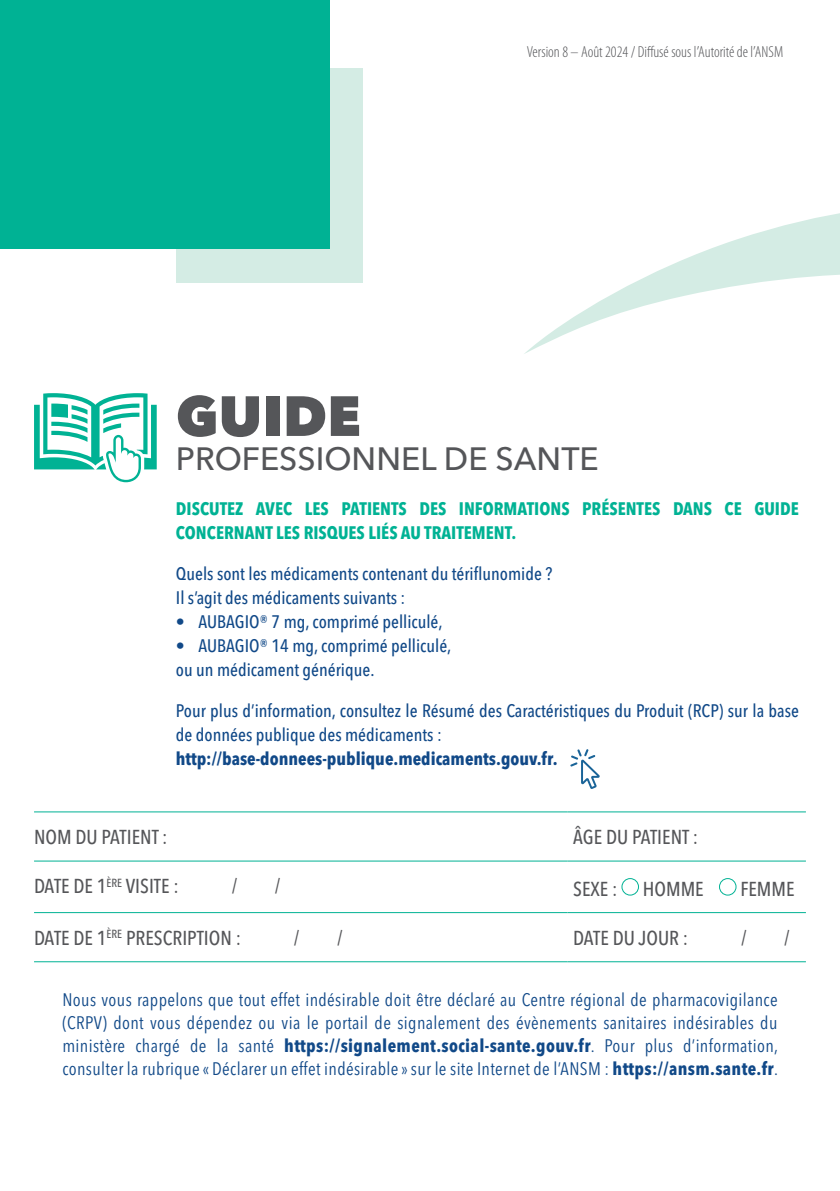
<style>
.page{position:relative;width:840px;height:1191px;background:#fff}
.page>*{position:absolute;margin:0;border:0;box-sizing:border-box;transform-origin:0 0}
.t1{font:800 56px "Avenir Next LT Pro";color:#555659}
.t2{font:500 32px "Avenir Next LT Pro";color:#555659}
.t3{font:500 condensed 20px "Avenir Next LT Pro";color:#555659}
.t4{font:condensed 18px/23.2px "Avenir Next LT Pro";letter-spacing:.02em;color:#114988;text-align:justify}
.t5{font:500 condensed 18px/24px "Avenir Next LT Pro";color:#114988}
.t6{font:700 condensed 18px/24px "Avenir Next LT Pro";color:#00b294}
.t7{font:700 condensed 18px "Avenir Next LT Pro";color:#114988}
.t8{font:300 condensed 16px "Myriad Pro";color:#555659}
.s1{font-weight:700}
</style>
<div class="page">
<div style="left:176px;top:68px;width:186px;height:215px;background:#d4ece4"></div>
<hr style="left:34px;top:811px;width:533px;height:1px;background:#00b294">
<hr style="left:567px;top:811px;width:238px;height:1px;background:#00b294">
<hr style="left:34px;top:860px;width:533px;height:1px;background:#00b294">
<hr style="left:34px;top:912px;width:533px;height:1px;background:#00b294">
<hr style="left:34px;top:961px;width:533px;height:1px;background:#00b294">
<hr style="left:567px;top:860px;width:238px;height:1px;background:#00b294">
<hr style="left:567px;top:912px;width:238px;height:1px;background:#00b294">
<hr style="left:567px;top:961px;width:238px;height:1px;background:#00b294">
<div style="left:621px;top:878px;width:17px;height:17px;border:1px solid #00b294;border-radius:50%"></div>
<div style="left:718px;top:878px;width:18px;height:17px;border:1px solid #00b294;border-radius:50%"></div>
<svg style="left:524px;top:213px;width:315px;height:141px"></svg>
<svg style="left:34px;top:393px;width:123px;height:89px"></svg>
<div style="left:0;top:0;width:330px;height:249px;background:#00b294"></div>
<svg style="left:570px;top:749px;width:29px;height:40px"></svg>
<p class="t8" style="left:526px;top:43px;width:257px">Version 8 – Août 2024 / Diffusé sous l’Autorité de l’ANSM</p>
<p class="t1" style="left:176px;top:381px;width:186px">GUIDE</p>
<p class="t2" style="left:176px;top:439px;width:424px">PROFESSIONNEL DE SANTE</p>
<p class="t6" style="left:176px;top:497px;width:624px">DISCUTEZ AVEC LES PATIENTS DES INFORMATIONS PRÉSENTES DANS CE GUIDE<br>CONCERNANT LES RISQUES LIÉS AU TRAITEMENT.</p>
<p class="t5" style="left:176px;top:562px;width:377px">Quels sont les médicaments contenant du tériflunomide ?</p>
<p class="t5" style="left:176px;top:586px;width:231px">Il s’agit des médicaments suivants :</p>
<p class="t5" style="left:176px;top:610px;width:268px">• AUBAGIO® 7 mg, comprimé pelliculé,</p>
<p class="t5" style="left:176px;top:634px;width:277px">• AUBAGIO® 14 mg, comprimé pelliculé,</p>
<p class="t5" style="left:176px;top:658px;width:200px">ou un médicament générique.</p>
<p class="t5" style="left:176px;top:699px;width:624px">Pour plus d’information, consultez le Résumé des Caractéristiques du Produit (RCP) sur la base de données publique des médicaments :</p>
<p class="t7" style="left:176px;top:748px;width:383px">http://base-donnees-publique.medicaments.gouv.fr.</p>
<p class="t3" style="left:34px;top:825px;width:135px">NOM DU PATIENT :</p>
<p class="t3" style="left:573px;top:825px;width:126px">ÂGE DU PATIENT :</p>
<p class="t3" style="left:34px;top:874px;width:146px">DATE DE 1<sup>ÈRE</sup> VISITE :</p>
<p class="t3" style="left:232px;top:874px;width:6px">/</p>
<p class="t3" style="left:275px;top:874px;width:6px">/</p>
<p class="t3" style="left:573px;top:876px;width:46px">SEXE :</p>
<p class="t3" style="left:642px;top:876px;width:62px">HOMME</p>
<p class="t3" style="left:740px;top:876px;width:56px">FEMME</p>
<p class="t3" style="left:34px;top:925px;width:208px">DATE DE 1<sup>ÈRE</sup> PRESCRIPTION :</p>
<p class="t3" style="left:294px;top:925px;width:6px">/</p>
<p class="t3" style="left:337px;top:925px;width:6px">/</p>
<p class="t3" style="left:573px;top:925px;width:116px">DATE DU JOUR :</p>
<p class="t3" style="left:741px;top:925px;width:6px">/</p>
<p class="t3" style="left:784px;top:925px;width:6px">/</p>
<p class="t4" style="left:62px;top:987px;width:716px">Nous vous rappelons que tout effet indésirable doit être déclaré au Centre régional de pharmacovigilance (CRPV) dont vous dépendez ou via le portail de signalement des évènements sanitaires indésirables du ministère chargé de la santé <span class="s1">https://signalement.social-sante.gouv.fr</span>. Pour plus d’information, consulter la rubrique « Déclarer un effet indésirable » sur le site Internet de l’ANSM : <span class="s1">https://ansm.sante.fr</span>.</p>
</div>
